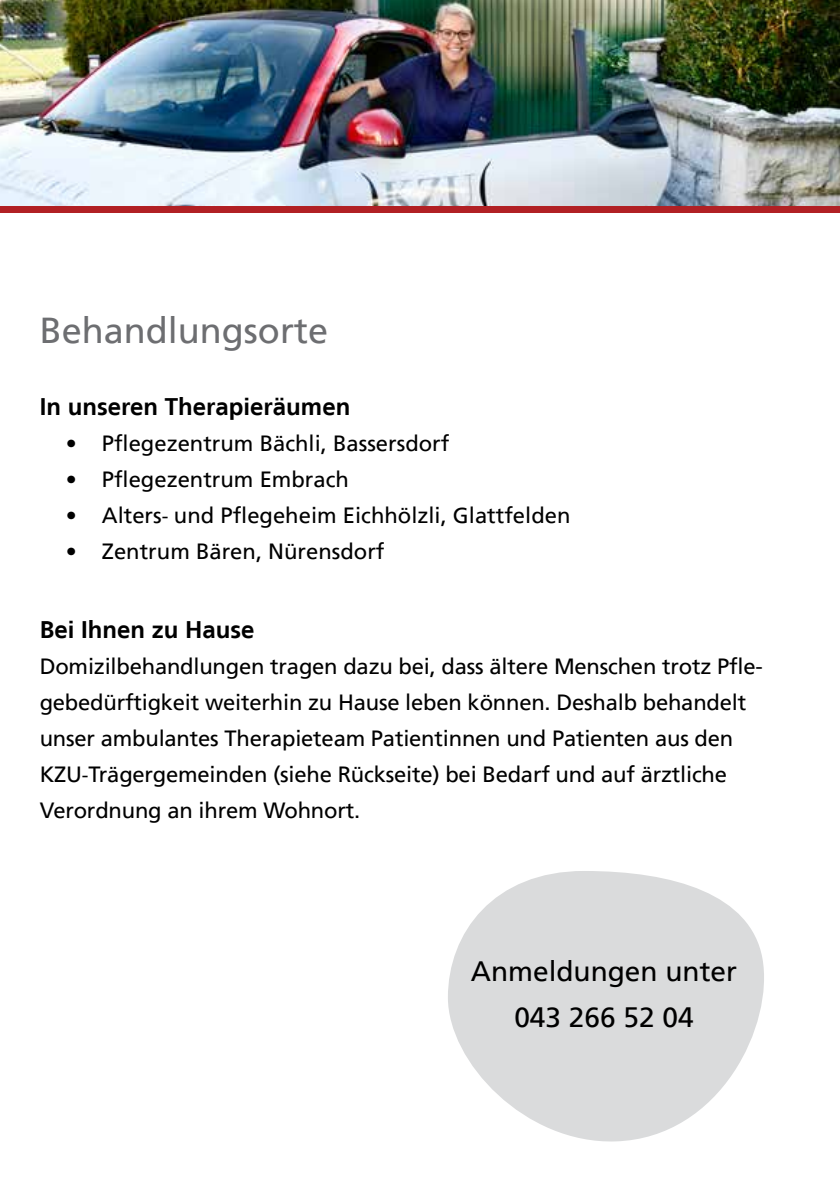
<style>
.page{position:relative;width:840px;height:1191px;background:#fff}
.page>*{position:absolute;margin:0;border:0;box-sizing:border-box;transform-origin:0 0}
.t1{font:36px "Frutiger LT";color:#6d6e71}
.t2{font:28px/46px "Frutiger LT";color:#000;text-align:center}
.t3{font:700 24px "Frutiger LT";color:#000}
.t4{font:22px/36px "Frutiger LT";letter-spacing:-.01em;color:#000}
.s1{font-size:20px}
</style>
<div class="page">
<img style="left:0;top:0;width:839px;height:207px">
<svg style="left:448px;top:871px;width:316px;height:271px;fill:#dadbdc"></svg>
<div style="left:0;top:207px;width:839px;height:6px;background:#b12024"></div>
<h1 class="t1" style="left:40px;top:309px;width:290px">Behandlungsorte</h1>
<p class="t3" style="left:40px;top:393px;width:312px">In unseren Therapieräumen</p>
<p class="t4" style="left:66px;top:426px;width:385px">• Pflegezentrum Bächli, Bassersdorf</p>
<p class="t4" style="left:66px;top:462px;width:284px">• Pflegezentrum Embrach</p>
<p class="t4" style="left:66px;top:498px;width:506px">• Alters<span class="s1">-</span> und Pflegeheim Eichhölzli, Glattfelden</p>
<p class="t4" style="left:66px;top:534px;width:320px">• Zentrum Bären, Nürensdorf</p>
<p class="t3" style="left:40px;top:615px;width:216px">Bei Ihnen zu Hause</p>
<p class="t4" style="left:40px;top:648px;width:724px">Domizilbehandlungen tragen dazu bei, dass ältere Menschen trotz Pfle&shy;gebedürftigkeit weiterhin zu Hause leben können. Deshalb behandelt unser ambulantes Therapieteam Patientinnen und Patienten aus den KZU<span class="s1">-</span>Trägergemeinden (siehe Rückseite) bei Bedarf und auf ärztliche Verordnung an ihrem Wohnort.</p>
<p class="t2" style="left:470px;top:948px;width:268px">Anmeldungen unter<br>043 266 52 04</p>
</div>
